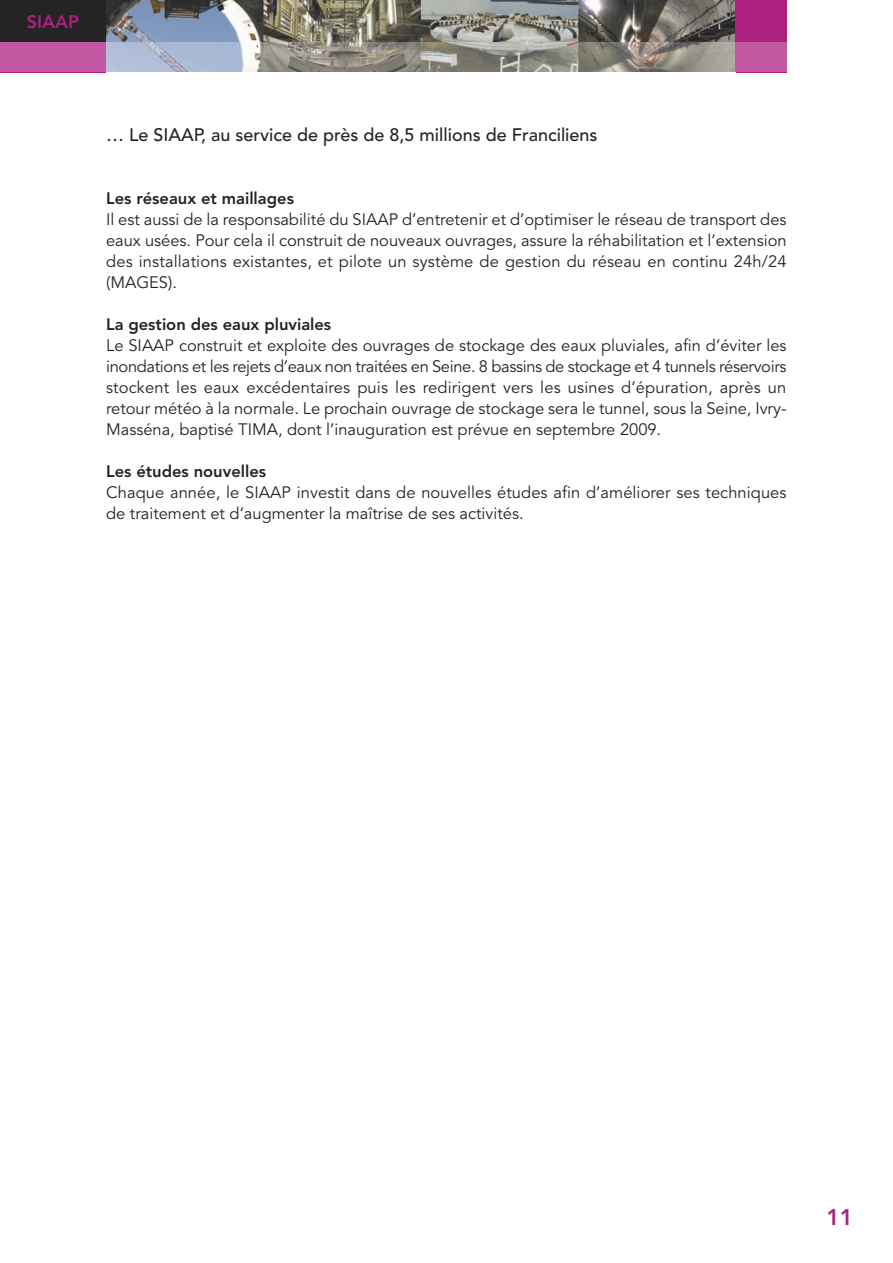
<style>
.page{position:relative;width:893px;height:1263px;background:#fff}
.page>*{position:absolute;margin:0;border:0;box-sizing:border-box;transform-origin:0 0}
.t1{font:800 22.5px "Avenir";color:#ac2080}
.t2{font:500 18px "Avenir";color:#252425}
.t3{font:800 18px "Avenir";color:#ac2080}
.t4{font:16.5px/21px "Avenir";letter-spacing:.005em;color:#252425;text-align:justify}
.t5{font:800 16.5px "Avenir";color:#252425}
</style>
<div class="page">
<div style="left:0;top:0;width:106px;height:43px;background:#252425"></div>
<img style="left:106px;top:0;width:629px;height:43px">
<div style="left:735px;top:0;width:51px;height:72px;background:#ac2080"></div>
<div style="left:0;top:43px;width:106px;height:29px;background:#c058a2"></div>
<img style="left:106px;top:43px;width:629px;height:29px">
<div style="left:735px;top:43px;width:51px;height:29px;background:#c058a2"></div>
<p class="t3" style="left:27px;top:14px;width:54px">SIAAP</p>
<p class="t2" style="left:106px;top:128px;width:493px">… Le SIAAP, au service de près de 8,5 millions de Franciliens</p>
<p class="t5" style="left:106px;top:191px;width:189px">Les réseaux et maillages</p>
<p class="t4" style="left:106px;top:211px;width:682px">Il est aussi de la responsabilité du SIAAP d’entretenir et d’optimiser le réseau de transport des eaux usées. Pour cela il construit de nouveaux ouvrages, assure la réhabilitation et l’extension des installations existantes, et pilote un système de gestion du réseau en continu 24h/24 (MAGES).</p>
<p class="t5" style="left:106px;top:317px;width:227px">La gestion des eaux pluviales</p>
<p class="t4" style="left:106px;top:337px;width:682px">Le SIAAP construit et exploite des ouvrages de stockage des eaux pluviales, afin d’éviter les inondations et les rejets d’eaux non traitées en Seine. 8 bassins de stockage et 4 tunnels réservoirs stockent les eaux excédentaires puis les redirigent vers les usines d’épuration, après un retour météo à la normale. Le prochain ouvrage de stockage sera le tunnel, sous la Seine, Ivry-Masséna, baptisé TIMA, dont l’inauguration est prévue en septembre 2009.</p>
<p class="t5" style="left:106px;top:464px;width:162px">Les études nouvelles</p>
<p class="t4" style="left:106px;top:484px;width:682px">Chaque année, le SIAAP investit dans de nouvelles études afin d’améliorer ses techniques de traitement et d’augmenter la maîtrise de ses activités.</p>
<h1 class="t1" style="left:826px;top:1208px;width:28px">11</h1>
</div>
